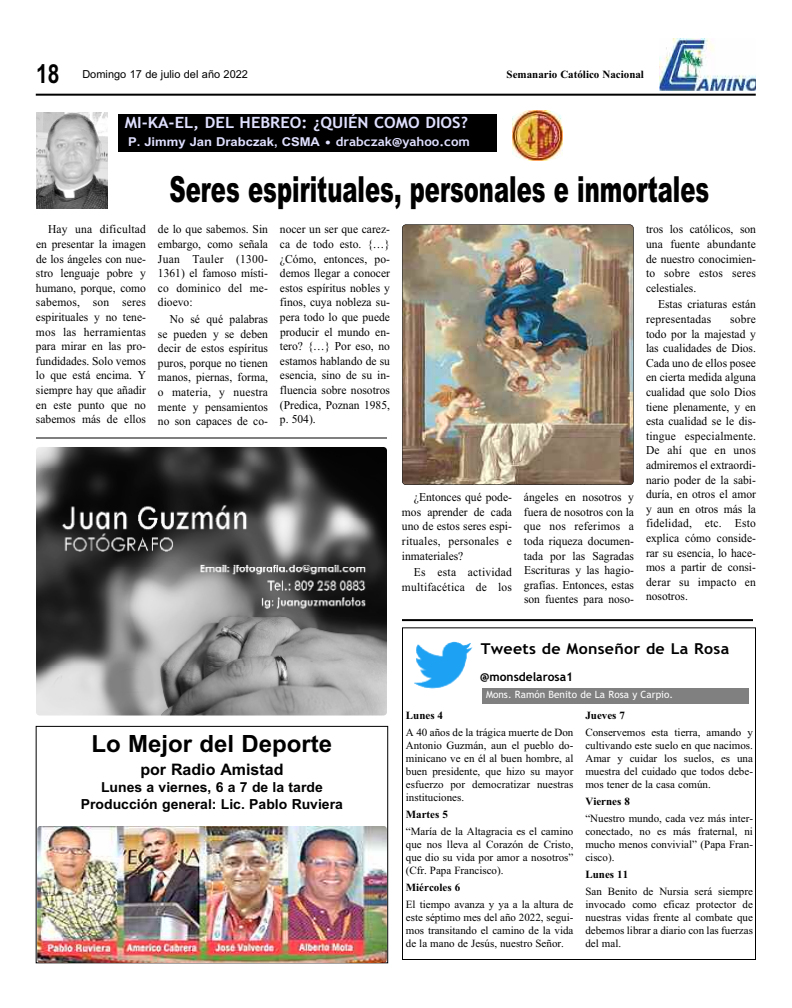
<style>
.page{position:relative;width:792px;height:1008px;background:#fff}
.page>*{position:absolute;margin:0;border:0;box-sizing:border-box;transform-origin:0 0}
.t1{font:900 36px "Arial";color:#000;scale:.63 1}
.t2{font:700 26.2px "Arial";color:#000;scale:.8 1}
.t3{font:23.8px "Arial Bold MT OTF";color:#000}
.t4{font:15.9px "Arial Bold MT OTF";color:#000}
.t5{font:700 15.6px "Trebuchet MS";color:#e0e0ff;scale:1.07 1}
.t6{font:700 15px "Trebuchet MS";letter-spacing:.015em;color:#000;scale:1.07 1}
.t7{font:13.9px/16.6px "Arial Bold MT OTF";color:#000;text-align:center}
.t8{font:700 12.2px "Arial";color:#e0e0ff;scale:1.07 1}
.t9{font:12px/14.6px "Times New Roman";color:#000;text-align:justify;scale:.96 1}
.t10{font:12px/14.6px "Times New Roman";letter-spacing:.02em;color:#000;text-align:right;scale:.96 1}
.t11{font:700 12px "Trebuchet MS";color:#000}
.t12{font:11px/13px "Times New Roman";color:#000;text-align:justify}
.t13{font:700 11px "Times New Roman";color:#000}
.t14{font:11px "Arial";color:#000}
.t15{font:10px "Trebuchet MS";color:#fff}
.s1{font-family:"Trebuchet MS";font-size:12.4px}
</style>
<div class="page">
<hr style="left:36px;top:94px;width:720px;height:2px;background:#000">
<img style="left:659px;top:39px;width:97px;height:52px">
<div style="left:118px;top:114px;width:378px;height:37px;background:#000"></div>
<img style="left:513px;top:111px;width:50px;height:49px">
<img style="left:36px;top:113px;width:72px;height:96px">
<img style="left:402px;top:225px;width:232px;height:260px;border-radius:4px">
<div style="left:402px;top:224px;width:232px;height:261px;border:1px solid #000;border-radius:4px"></div>
<hr style="left:402px;top:619px;width:351px;height:2px;background:#000">
<div style="left:402px;top:627px;width:354px;height:333px;border:1px solid #000"></div>
<div style="left:482px;top:688px;width:267px;height:15px;background:#808080"></div>
<img style="left:414px;top:641px;width:59px;height:48px">
<img style="left:36px;top:447px;width:351px;height:269px">
<img style="left:37px;top:826px;width:350px;height:137px;border-radius:4px">
<svg style="left:36px;top:437px;width:351px;height:1px"></svg>
<hr style="left:36px;top:438px;width:351px;height:1px;background:#000">
<h2 class="t2" style="left:36px;top:58px;width:31px">18</h2>
<p class="t14" style="left:82px;top:68px;width:167px">Domingo 17 de julio del año 2022</p>
<p class="t13" style="left:507px;top:67px;width:139px">Semanario Católico Nacional</p>
<p class="t5" style="left:125px;top:114px;width:322px">MI-KA-EL, DEL HEBREO: ¿QUIÉN COMO DIOS?</p>
<p class="t8" style="left:128px;top:135px;width:321px">P. Jimmy Jan Drabczak, CSMA <span class="s1">• drabczak@yahoo.com</span></p>
<h1 class="t1" style="left:170px;top:168px;width:858px">Seres espirituales, personales e inmortales</h1>
<p class="t9" style="left:36px;top:222px;width:116px;text-indent:12px">Hay una dificultad en presentar la imagen de los ángeles con nue&shy;stro lenguaje pobre y humano, porque, como sabemos, son seres espirituales y no tene&shy;mos las herramientas para mirar en las pro&shy;fundidades. Solo vemos lo que está encima. Y siempre hay que añadir en este punto que no sabemos más de ellos</p>
<p class="t9" style="left:158px;top:222px;width:116px">de lo que sabemos. Sin embargo, como señala Juan Tauler (1300- 1361) el famoso místi&shy;co dominico del me&shy;dioevo:</p>
<p class="t9" style="left:158px;top:311px;width:116px;text-indent:12px">No sé qué palabras se pueden y se deben decir de estos espíritus puros, porque no tienen manos, piernas, forma, o materia, y nuestra mente y pensamientos no son capaces de co-</p>
<p class="t9" style="left:280px;top:222px;width:116px">nocer un ser que carez&shy;ca de todo esto. {…} ¿Cómo, entonces, po&shy;demos llegar a conocer estos espíritus nobles y finos, cuya nobleza su&shy;pera todo lo que puede producir el mundo en&shy;tero? {…} Por eso, no estamos hablando de su esencia, sino de su in&shy;fluencia sobre nosotros (Predica, Poznan 1985, p. 504).</p>
<p class="t9" style="left:402px;top:490px;width:116px;text-indent:12px">¿Entonces qué pode&shy;mos aprender de cada uno de estos seres espi&shy;rituales, personales e inmateriales?</p>
<p class="t10" style="left:402px;top:565px;width:116px">Es esta actividad multifacética de los</p>
<p class="t9" style="left:524px;top:490px;width:116px">ángeles en nosotros y fuera de nosotros con la que nos referimos a toda riqueza documen&shy;tada por las Sagradas Escrituras y las hagio&shy;grafías. Entonces, estas son fuentes para noso-</p>
<p class="t9" style="left:646px;top:222px;width:116px">tros los católicos, son una fuente abundante de nuestro conocimien&shy;to sobre estos seres celestiales.</p>
<p class="t9" style="left:646px;top:297px;width:116px;text-indent:12px">Estas criaturas están representadas</p>
<p class="t9" style="left:646px;top:311px;width:116px;text-indent:84px">sobre todo por la majestad y las cualidades de Dios.<br>Cada uno de ellos posee en cierta medida alguna cualidad que solo Dios tiene plenamente, y en esta cualidad se le dis&shy;tingue especialmente.<br>De ahí que en unos admiremos el extraordi&shy;nario poder de la sabi&shy;duría, en otros el amor y aun en otros más la fidelidad, etc. Esto explica cómo conside&shy;rar su esencia, lo hace&shy;mos a partir de consi&shy;derar su impacto en nosotros.</p>
<h3 class="t3" style="left:92px;top:730px;width:242px">Lo Mejor del Deporte</h3>
<h3 class="t4" style="left:140px;top:760px;width:145px">por Radio Amistad</h3>
<p class="t7" style="left:81px;top:779px;width:264px">Lunes a viernes, 6 a 7 de la tarde<br>Producción general: Lic. Pablo Ruviera</p>
<p class="t6" style="left:481px;top:640px;width:234px">Tweets de Monseñor de La Rosa</p>
<p class="t11" style="left:480px;top:670px;width:94px">@monsdelarosa1</p>
<p class="t15" style="left:486px;top:689px;width:189px">Mons. Ramón Benito de La Rosa y Carpio.</p>
<p class="t13" style="left:406px;top:708px;width:39px">Lunes 4</p>
<p class="t12" style="left:406px;top:725px;width:169px">A 40 años de la trágica muerte de Don Antonio Guzmán, aun el pueblo do&shy;minicano ve en él al buen hombre, al buen presidente, que hizo su mayor esfuerzo por democratizar nuestras instituciones.</p>
<p class="t13" style="left:406px;top:807px;width:44px">Martes 5</p>
<p class="t12" style="left:406px;top:824px;width:169px">“María de la Altagracia es el camino que nos lleva al Corazón de Cristo, que dio su vida por amor a nosotros” (Cfr. Papa Francisco).</p>
<p class="t13" style="left:406px;top:880px;width:56px">Miércoles 6</p>
<p class="t12" style="left:406px;top:897px;width:169px">El tiempo avanza y ya a la altura de este séptimo mes del año 2022, segui&shy;mos transitando el camino de la vida de la mano de Jesús, nuestro Señor.</p>
<p class="t13" style="left:585px;top:708px;width:41px">Jueves 7</p>
<p class="t12" style="left:585px;top:725px;width:169px">Conservemos esta tierra, amando y cultivando este suelo en que nacimos.<br>Amar y cuidar los suelos, es una muestra del cuidado que todos debe&shy;mos tener de la casa común.</p>
<p class="t13" style="left:585px;top:794px;width:46px">Viernes 8</p>
<p class="t12" style="left:585px;top:811px;width:169px">“Nuestro mundo, cada vez más inter&shy;conectado, no es más fraternal, ni mucho menos convivial” (Papa Fran&shy;cisco).</p>
<p class="t13" style="left:585px;top:867px;width:44px">Lunes 11</p>
<p class="t12" style="left:585px;top:884px;width:169px">San Benito de Nursia será siempre invocado como eficaz protector de nuestras vidas frente al combate que debemos librar a diario con las fuerzas del mal.</p>
</div>
